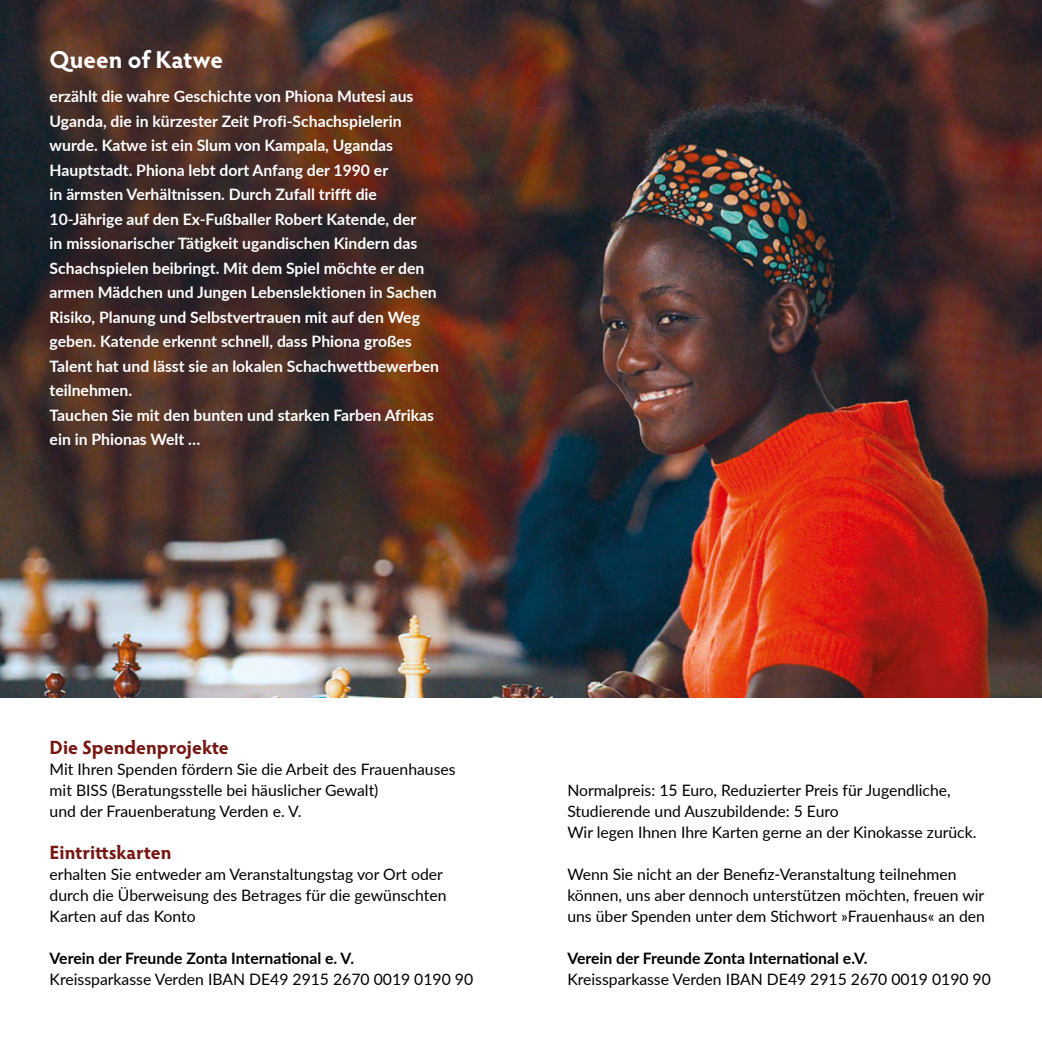
<style>
.page{position:relative;width:1042px;height:1042px;background:#fff}
.page>*{position:absolute;margin:0;border:0;box-sizing:border-box;transform-origin:0 0}
.Ü1{font:700 24.5px "Hypatia Sans Pro";color:#fff}
.ft{font:700 19.25px "Hypatia Sans Pro";color:#771712}
.ft-2{font:15.75px/21px "Lato";color:#000}
.copy{font:700 15.75px/24.5px "Lato";color:#fff}
.ft-3{font:700 15.75px "Lato";color:#000}
</style>
<div class="page">
<img style="left:0;top:0;width:1042px;height:698px">
<p class="Ü1" style="left:50px;top:42px;width:175px">Queen of Katwe</p>
<p class="copy" style="left:50px;top:83px;width:391px">erzählt die wahre Geschichte von Phiona Mutesi aus Uganda, die in kürzester Zeit Profi-Schachspielerin wurde. Katwe ist ein Slum von Kampala, Ugandas Hauptstadt. Phiona lebt dort Anfang der 1990 er<br>in ärmsten Verhältnissen. Durch Zufall trifft die 10-Jährige auf den Ex-Fußballer Robert Katende, der<br>in missionarischer Tätigkeit ugandischen Kindern das Schachspielen beibringt. Mit dem Spiel möchte er den armen Mädchen und Jungen Lebenslektionen in Sachen Risiko, Planung und Selbstvertrauen mit auf den Weg geben. Katende erkennt schnell, dass Phiona großes Talent hat und lässt sie an lokalen Schachwettbewerben teilnehmen.</p>
<p class="copy" style="left:50px;top:402px;width:386px">Tauchen Sie mit den bunten und starken Farben Afrikas ein in Phionas Welt …</p>
<p class="ft" style="left:50px;top:733px;width:181px">Die Spendenprojekte</p>
<p class="ft-2" style="left:50px;top:758px;width:408px">Mit Ihren Spenden fördern Sie die Arbeit des Frauenhauses mit BISS (Beratungsstelle bei häuslicher Gewalt)</p>
<p class="ft-2" style="left:50px;top:800px;width:253px">und der Frauenberatung Verden e. V.</p>
<p class="ft" style="left:50px;top:838px;width:123px">Eintrittskarten</p>
<p class="ft-2" style="left:50px;top:863px;width:398px">erhalten Sie entweder am Veranstaltungstag vor Ort oder durch die Überweisung des Betrages für die gewünschten<br>Karten auf das Konto</p>
<p class="ft-3" style="left:50px;top:946px;width:306px">Verein der Freunde Zonta International e. V.</p>
<p class="ft-2" style="left:50px;top:968px;width:425px">Kreissparkasse Verden IBAN DE49 2915 2670 0019 0190 90</p>
<p class="ft-2" style="left:567px;top:779px;width:385px">Normalpreis: 15 Euro, Reduzierter Preis für Jugendliche,<br>Studierende und Auszubildende: 5 Euro</p>
<p class="ft-2" style="left:567px;top:821px;width:411px">Wir legen Ihnen Ihre Karten gerne an der Kinokasse zurück.</p>
<p class="ft-2" style="left:567px;top:863px;width:391px">Wenn Sie nicht an der Benefiz-Veranstaltung teilnehmen</p>
<p class="ft-2" style="left:567px;top:884px;width:419px">können, uns aber dennoch unterstützen möchten, freuen wir uns über Spenden unter dem Stichwort »Frauenhaus« an den</p>
<p class="ft-3" style="left:567px;top:946px;width:302px">Verein der Freunde Zonta International e.V.</p>
<p class="ft-2" style="left:567px;top:968px;width:425px">Kreissparkasse Verden IBAN DE49 2915 2670 0019 0190 90</p>
</div>
